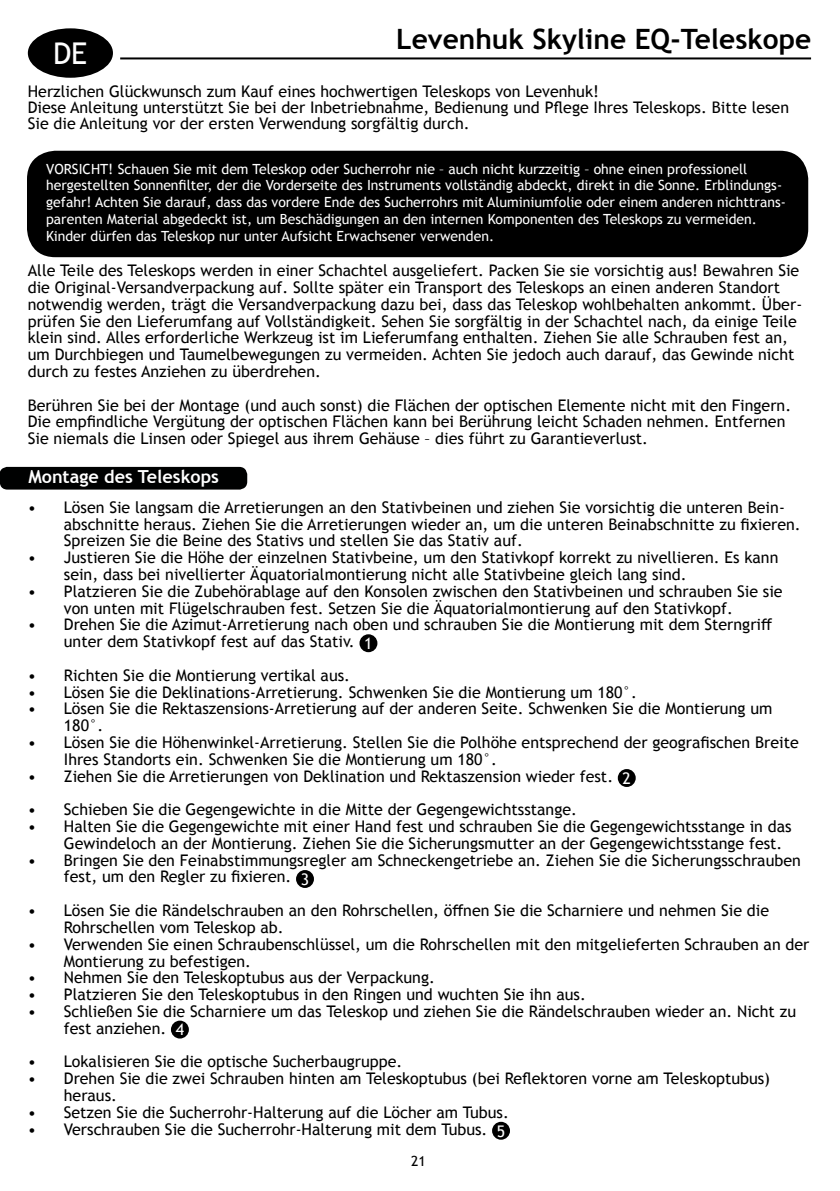
<style>
.page{position:relative;width:840px;height:1191px;background:#fff}
.page>*{position:absolute;margin:0;border:0;box-sizing:border-box;transform-origin:0 0}
.t1{font:30px "Trebuchet MS";color:#fff}
.t2{font:700 28px "Trebuchet MS";color:#000}
.t3{font:700 18px "Trebuchet MS";color:#fff}
.t4{font:16px/16.8px "Trebuchet MS";color:#000}
.t5{font:16px "Trebuchet MS";color:#fff}
.t6{font:14px/16.8px "Trebuchet MS";color:#fff}
.t7{font:14px "Trebuchet MS";color:#000}
</style>
<div class="page">
<hr style="left:120px;top:57px;width:690px;height:2px;background:#000">
<div style="left:28px;top:28px;width:85px;height:50px;background:#000;border-radius:50%"></div>
<div style="left:27px;top:151px;width:780px;height:106px;background:#000;border-radius:28px"></div>
<div style="left:0;top:467px;width:247px;height:22px;background:#000101;border-radius:8px"></div>
<div style="left:359px;top:634px;width:18px;height:18px;background:#000;border-radius:50%"></div>
<div style="left:617px;top:769px;width:18px;height:18px;background:#000;border-radius:50%"></div>
<div style="left:296px;top:870px;width:18px;height:18px;background:#000;border-radius:50%"></div>
<div style="left:171px;top:1020px;width:18px;height:18px;background:#000;border-radius:50%"></div>
<div style="left:492px;top:1121px;width:17px;height:18px;background:#000;border-radius:50%"></div>
<h2 class="t2" style="left:396px;top:22px;width:416px">Levenhuk Skyline EQ-Teleskope</h2>
<h1 class="t1" style="left:53px;top:35px;width:36px">DE</h1>
<p class="t4" style="left:28px;top:83px;width:762px;line-height:16px">Herzlichen Glückwunsch zum Kauf eines hochwertigen Teleskops von Levenhuk!<br>Diese Anleitung unterstützt Sie bei der Inbetriebnahme, Bedienung und Pflege Ihres Teleskops. Bitte lesen<br>Sie die Anleitung vor der ersten Verwendung sorgfältig durch.</p>
<p class="t6" style="left:46px;top:160px;width:741px">VORSICHT! Schauen Sie mit dem Teleskop oder Sucherrohr nie – auch nicht kurzzeitig – ohne einen professionell hergestellten Sonnenfilter, der die Vorderseite des Instruments vollständig abdeckt, direkt in die Sonne. Erblindungs&shy;gefahr! Achten Sie darauf, dass das vordere Ende des Sucherrohrs mit Aluminiumfolie oder einem anderen nichttrans&shy;parenten Material abgedeckt ist, um Beschädigungen an den internen Komponenten des Teleskops zu vermeiden.<br>Kinder dürfen das Teleskop nur unter Aufsicht Erwachsener verwenden.</p>
<p class="t4" style="left:28px;top:262px;width:775px">Alle Teile des Teleskops werden in einer Schachtel ausgeliefert. Packen Sie sie vorsichtig aus! Bewahren Sie die Original-Versandverpackung auf. Sollte später ein Transport des Teleskops an einen anderen Standort notwendig werden, trägt die Versandverpackung dazu bei, dass das Teleskop wohlbehalten ankommt. Über&shy;prüfen Sie den Lieferumfang auf Vollständigkeit. Sehen Sie sorgfältig in der Schachtel nach, da einige Teile klein sind. Alles erforderliche Werkzeug ist im Lieferumfang enthalten. Ziehen Sie alle Schrauben fest an, um Durchbiegen und Taumelbewegungen zu vermeiden. Achten Sie jedoch auch darauf, das Gewinde nicht durch zu festes Anziehen zu überdrehen.</p>
<p class="t4" style="left:28px;top:396px;width:764px">Berühren Sie bei der Montage (und auch sonst) die Flächen der optischen Elemente nicht mit den Fingern.<br>Die empfindliche Vergütung der optischen Flächen kann bei Berührung leicht Schaden nehmen. Entfernen<br>Sie niemals die Linsen oder Spiegel aus ihrem Gehäuse – dies führt zu Garantieverlust.</p>
<p class="t3" style="left:28px;top:465px;width:192px">Montage des Teleskops</p>
<p class="t4" style="left:64px;top:498px;width:738px;text-indent:-36px">• Lösen Sie langsam die Arretierungen an den Stativbeinen und ziehen Sie vorsichtig die unteren Bein&shy;abschnitte heraus. Ziehen Sie die Arretierungen wieder an, um die unteren Beinabschnitte zu fixieren.<br>Spreizen Sie die Beine des Stativs und stellen Sie das Stativ auf.</p>
<p class="t4" style="left:64px;top:549px;width:715px;text-indent:-36px">• Justieren Sie die Höhe der einzelnen Stativbeine, um den Stativkopf korrekt zu nivellieren. Es kann sein, dass bei nivellierter Äquatorialmontierung nicht alle Stativbeine gleich lang sind.</p>
<p class="t4" style="left:64px;top:582px;width:720px;text-indent:-36px">• Platzieren Sie die Zubehörablage auf den Konsolen zwischen den Stativbeinen und schrauben Sie sie von unten mit Flügelschrauben fest. Setzen Sie die Äquatorialmontierung auf den Stativkopf.</p>
<p class="t4" style="left:64px;top:616px;width:709px;text-indent:-36px">• Drehen Sie die Azimut-Arretierung nach oben und schrauben Sie die Montierung mit dem Sterngriff unter dem Stativkopf fest auf das Stativ.</p>
<p class="t4" style="left:28px;top:666px;width:323px">• Richten Sie die Montierung vertikal aus.</p>
<p class="t4" style="left:28px;top:683px;width:610px">• Lösen Sie die Deklinations-Arretierung. Schwenken Sie die Montierung um 180°.</p>
<p class="t4" style="left:64px;top:700px;width:709px;text-indent:-36px">• Lösen Sie die Rektaszensions-Arretierung auf der anderen Seite. Schwenken Sie die Montierung um<br>180°.</p>
<p class="t4" style="left:64px;top:734px;width:736px;text-indent:-36px">• Lösen Sie die Höhenwinkel-Arretierung. Stellen Sie die Polhöhe entsprechend der geografischen Breite<br>Ihres Standorts ein. Schwenken Sie die Montierung um 180°.</p>
<p class="t4" style="left:28px;top:767px;width:586px">• Ziehen Sie die Arretierungen von Deklination und Rektaszension wieder fest.</p>
<p class="t4" style="left:28px;top:801px;width:550px">• Schieben Sie die Gegengewichte in die Mitte der Gegengewichtsstange.</p>
<p class="t4" style="left:64px;top:818px;width:728px;text-indent:-36px">• Halten Sie die Gegengewichte mit einer Hand fest und schrauben Sie die Gegengewichtsstange in das<br>Gewindeloch an der Montierung. Ziehen Sie die Sicherungsmutter an der Gegengewichtsstange fest.</p>
<p class="t4" style="left:64px;top:851px;width:738px;text-indent:-36px">• Bringen Sie den Feinabstimmungsregler am Schneckengetriebe an. Ziehen Sie die Sicherungsschrauben fest, um den Regler zu fixieren.</p>
<p class="t4" style="left:64px;top:902px;width:706px;text-indent:-36px">• Lösen Sie die Rändelschrauben an den Rohrschellen, öffnen Sie die Scharniere und nehmen Sie die<br>Rohrschellen vom Teleskop ab.</p>
<p class="t4" style="left:64px;top:935px;width:746px;text-indent:-36px">• Verwenden Sie einen Schraubenschlüssel, um die Rohrschellen mit den mitgelieferten Schrauben an der<br>Montierung zu befestigen.</p>
<p class="t4" style="left:28px;top:969px;width:408px">• Nehmen Sie den Teleskoptubus aus der Verpackung.</p>
<p class="t4" style="left:28px;top:986px;width:559px">• Platzieren Sie den Teleskoptubus in den Ringen und wuchten Sie ihn aus.</p>
<p class="t4" style="left:64px;top:1002px;width:733px;text-indent:-36px">• Schließen Sie die Scharniere um das Teleskop und ziehen Sie die Rändelschrauben wieder an. Nicht zu fest anziehen.</p>
<p class="t4" style="left:28px;top:1053px;width:376px">• Lokalisieren Sie die optische Sucherbaugruppe.</p>
<p class="t4" style="left:64px;top:1070px;width:707px;text-indent:-36px">• Drehen Sie die zwei Schrauben hinten am Teleskoptubus (bei Reflektoren vorne am Teleskoptubus) heraus.</p>
<p class="t4" style="left:28px;top:1103px;width:482px">• Setzen Sie die Sucherrohr-Halterung auf die Löcher am Tubus.</p>
<p class="t4" style="left:28px;top:1120px;width:461px">• Verschrauben Sie die Sucherrohr-Halterung mit dem Tubus.</p>
<p class="t5" style="left:364px;top:633px;width:10px">1</p>
<p class="t5" style="left:622px;top:768px;width:10px">2</p>
<p class="t5" style="left:300px;top:869px;width:10px">3</p>
<p class="t5" style="left:176px;top:1019px;width:10px">4</p>
<p class="t5" style="left:496px;top:1120px;width:10px">5</p>
<p class="t7" style="left:411px;top:1152px;width:16px">21</p>
</div>
